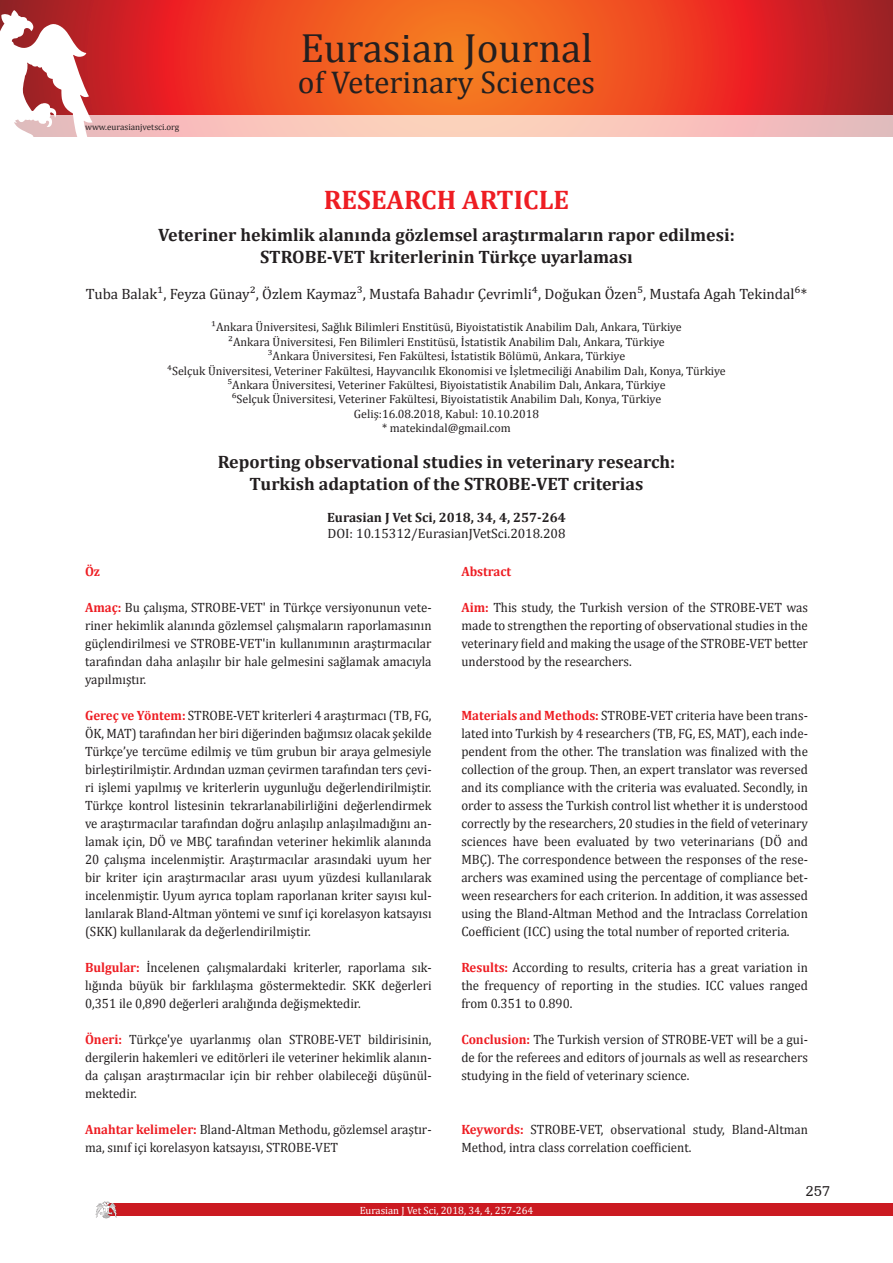
<style>
.page{position:relative;width:893px;height:1263px;background:#fff}
.page>*{position:absolute;margin:0;border:0;box-sizing:border-box;transform-origin:0 0}
.t1{font:41.1px "Cambria";color:#231f20}
.t2{font:31.65px "Cambria";color:#231f20}
.t3{font:700 27px "Cambria";color:#ee1d23}
.t4{font:700 18px/21.6px "Cambria";color:#231f20;text-align:center}
.t5{font:15px "Cambria";color:#231f20}
.t6{font:15px "Humanist Slabserif 712 BT";color:#231f20}
.t7{font:13.5px/18px "Cambria";color:#231f20;text-align:justify;scale:.95 1}
.t8{font:13.5px "Cambria";color:#231f20}
.t9{font:700 13.5px "Cambria";color:#231f20}
.t10{font:700 13.5px "Cambria";color:#ee1d23;scale:.95 1}
.t11{font:12px/14.4px "Cambria";color:#231f20;text-align:center}
.t12{font:10.5px "Cambria";color:#fff}
.t13{font:9px "Cambria";color:#231f20}
.s1{font-weight:700;color:#ee1d23}
</style>
<div class="page">
<svg style="left:0;top:0;width:893px;height:115px;background:#e44422"></svg>
<div style="left:106px;top:1203px;width:787px;height:13px;background:#cb1a21"></div>
<svg style="left:0;top:10px;width:92px;height:127px"></svg>
<svg style="left:96px;top:1201px;width:21px;height:17px"></svg>
<svg style="left:0;top:115px;width:893px;height:21px;background:#f5c7bf"></svg>
<p class="t13" style="left:85px;top:121px;width:96px">www.eurasianjvetsci.org</p>
<h1 class="t1" style="left:300px;top:24px;width:294px">Eurasian Journal</h1>
<h2 class="t2" style="left:298px;top:64px;width:299px">of Veterinary Sciences</h2>
<h3 class="t3" style="left:324px;top:180px;width:247px">RESEARCH ARTICLE</h3>
<h3 class="t4" style="left:158px;top:224px;width:578px">Veteriner hekimlik alanında gözlemsel araştırmaların rapor edilmesi:<br>STROBE-VET kriterlerinin Türkçe uyarlaması</h3>
<p class="t5" style="left:86px;top:285px;width:723px">Tuba Balak¹, Feyza Günay², Özlem Kaymaz³, Mustafa Bahadır Çevrimli⁴, Doğukan Özen⁵, Mustafa Agah Tekindal⁶*</p>
<p class="t11" style="left:167px;top:320px;width:560px">¹Ankara Üniversitesi, Sağlık Bilimleri Enstitüsü, Biyoistatistik Anabilim Dalı, Ankara, Türkiye<br>²Ankara Üniversitesi, Fen Bilimleri Enstitüsü, İstatistik Anabilim Dalı, Ankara, Türkiye<br>³Ankara Üniversitesi, Fen Fakültesi, İstatistik Bölümü, Ankara, Türkiye<br>⁴Selçuk Üniversitesi, Veteriner Fakültesi, Hayvancılık Ekonomisi ve İşletmeciliği Anabilim Dalı, Konya, Türkiye ⁵Ankara Üniversitesi, Veteriner Fakültesi, Biyoistatistik Anabilim Dalı, Ankara, Türkiye<br>⁶Selçuk Üniversitesi, Veteriner Fakültesi, Biyoistatistik Anabilim Dalı, Konya, Türkiye<br>Geliş:16.08.2018, Kabul: 10.10.2018<br>* matekindal@gmail.com</p>
<h3 class="t4" style="left:218px;top:451px;width:459px">Reporting observational studies in veterinary research:<br>Turkish adaptation of the STROBE-VET criterias</h3>
<p class="t9" style="left:327px;top:508px;width:240px">Eurasian J Vet Sci, 2018, 34, 4, 257-264</p>
<p class="t8" style="left:328px;top:526px;width:239px">DOI: 10.15312/EurasianJVetSci.2018.208</p>
<p class="t10" style="left:85px;top:562px;width:17px">Öz</p>
<p class="t7" style="left:85px;top:598px;width:366px"><span class="s1">Amaç:</span> Bu çalışma, STROBE-VET' in Türkçe versiyonunun vete&shy;riner hekimlik alanında gözlemsel çalışmaların raporlamasının güçlendirilmesi ve STROBE-VET'in kullanımının araştırmacılar tarafından daha anlaşılır bir hale gelmesini sağlamak amacıyla yapılmıştır.</p>
<p class="t7" style="left:85px;top:706px;width:366px"><span class="s1">Gereç ve Yöntem:</span> STROBE-VET kriterleri 4 araştırmacı (TB, FG, ÖK, MAT) tarafından her biri diğerinden bağımsız olacak şekilde Türkçe’ye tercüme edilmiş ve tüm grubun bir araya gelmesiyle birleştirilmiştir. Ardından uzman çevirmen tarafından ters çevi&shy;ri işlemi yapılmış ve kriterlerin uygunluğu değerlendirilmiştir.<br>Türkçe kontrol listesinin tekrarlanabilirliğini değerlendirmek ve araştırmacılar tarafından doğru anlaşılıp anlaşılmadığını an&shy;lamak için, DÖ ve MBÇ tarafından veteriner hekimlik alanında 20 çalışma incelenmiştir. Araştırmacılar arasındaki uyum her bir kriter için araştırmacılar arası uyum yüzdesi kullanılarak incelenmiştir. Uyum ayrıca toplam raporlanan kriter sayısı kul&shy;lanılarak Bland-Altman yöntemi ve sınıf içi korelasyon katsayısı (SKK) kullanılarak da değerlendirilmiştir.</p>
<p class="t7" style="left:85px;top:958px;width:366px"><span class="s1">Bulgular:</span> İncelenen çalışmalardaki kriterler, raporlama sık&shy;lığında büyük bir farklılaşma göstermektedir. SKK değerleri 0,351 ile 0,890 değerleri aralığında değişmektedir.</p>
<p class="t7" style="left:85px;top:1030px;width:366px"><span class="s1">Öneri:</span> Türkçe'ye uyarlanmış olan STROBE-VET bildirisinin, dergilerin hakemleri ve editörleri ile veteriner hekimlik alanın&shy;da çalışan araştırmacılar için bir rehber olabileceği düşünül&shy;mektedir.</p>
<p class="t7" style="left:85px;top:1120px;width:366px"><span class="s1">Anahtar kelimeler:</span> Bland-Altman Methodu, gözlemsel araştır&shy;ma, sınıf içi korelasyon katsayısı, STROBE-VET</p>
<p class="t10" style="left:461px;top:562px;width:54px">Abstract</p>
<p class="t7" style="left:461px;top:598px;width:366px"><span class="s1">Aim:</span> This study, the Turkish version of the STROBE-VET was made to strengthen the reporting of observational studies in the veterinary field and making the usage of the STROBE-VET better understood by the researchers.</p>
<p class="t7" style="left:461px;top:706px;width:366px"><span class="s1">Materials and Methods:</span> STROBE-VET criteria have been trans&shy;lated into Turkish by 4 researchers (TB, FG, ES, MAT), each inde&shy;pendent from the other. The translation was finalized with the collection of the group. Then, an expert translator was reversed and its compliance with the criteria was evaluated. Secondly, in order to assess the Turkish control list whether it is understood correctly by the researchers, 20 studies in the field of veterinary sciences have been evaluated by two veterinarians (DÖ and MBÇ). The correspondence between the responses of the rese&shy;archers was examined using the percentage of compliance bet&shy;ween researchers for each criterion. In addition, it was assessed using the Bland-Altman Method and the Intraclass Correlation Coefficient (ICC) using the total number of reported criteria.</p>
<p class="t7" style="left:461px;top:958px;width:366px"><span class="s1">Results:</span> According to results, criteria has a great variation in the frequency of reporting in the studies. ICC values ranged from 0.351 to 0.890.</p>
<p class="t7" style="left:461px;top:1030px;width:366px"><span class="s1">Conclusion:</span> The Turkish version of STROBE-VET will be a gui&shy;de for the referees and editors of journals as well as researchers studying in the field of veterinary science.</p>
<p class="t7" style="left:461px;top:1120px;width:366px"><span class="s1">Keywords:</span> STROBE-VET, observational study, Bland-Altman<br>Method, intra class correlation coefficient.</p>
<p class="t6" style="left:805px;top:1181px;width:27px">257</p>
<p class="t12" style="left:360px;top:1204px;width:175px">Eurasian J Vet Sci, 2018, 34, 4, 257-264</p>
</div>
